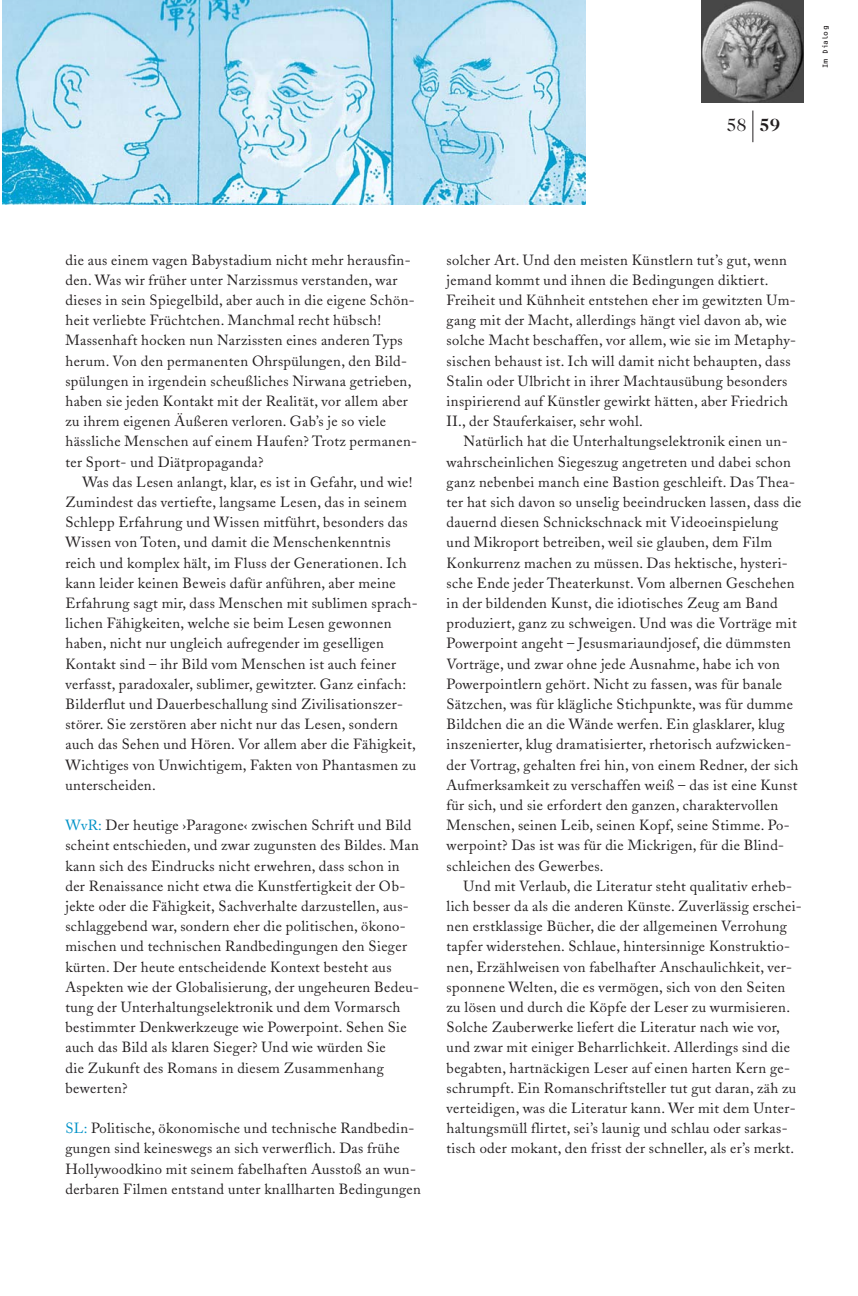
<style>
.page{position:relative;width:858px;height:1296px;background:#fff}
.page>*{position:absolute;margin:0;border:0;box-sizing:border-box;transform-origin:0 0}
.t1{font:18px "Caslon 224 IT Cby BT";color:#231f20}
.t2{font:14.7px/20.2px "Adobe Caslon";letter-spacing:.025em;color:#231f20}
.t3{font:7.5px "OCRF";letter-spacing:.095em;color:#231f20}
.s1{font-weight:700}
.s2{color:#0092c8}
</style>
<div class="page">
<hr style="left:753px;top:111px;width:1px;height:31px;background:#231f20">
<img style="left:2px;top:0;width:584px;height:204px">
<img style="left:702px;top:0;width:102px;height:102px">
<p class="t1" style="left:726px;top:119px;width:55px">58 <span class="s1">59</span></p>
<p class="t3" style="left:823px;top:68px;width:44px;rotate:-90deg">Im Dialog</p>
<p class="t2" style="left:65px;top:251px;width:353px">die aus einem vagen Babystadium nicht mehr herausfin&shy;den. Was wir früher unter Narzissmus verstanden, war dieses in sein Spiegelbild, aber auch in die eigene Schön&shy;heit verliebte Früchtchen. Manchmal recht hübsch!<br>Massenhaft hocken nun Narzissten eines anderen Typs herum. Von den permanenten Ohrspülungen, den Bild&shy;spülungen in irgendein scheußliches Nirwana getrieben, haben sie jeden Kontakt mit der Realität, vor allem aber zu ihrem eigenen Äußeren verloren. Gab’s je so viele hässliche Menschen auf einem Haufen? Trotz permanen&shy;ter Sport- und Diätpropaganda?</p>
<p class="t2" style="left:65px;top:474px;width:354px;text-indent:17px">Was das Lesen anlangt, klar, es ist in Gefahr, und wie!<br>Zumindest das vertiefte, langsame Lesen, das in seinem Schlepp Erfahrung und Wissen mitführt, besonders das Wissen von Toten, und damit die Menschenkenntnis reich und komplex hält, im Fluss der Generationen. Ich kann leider keinen Beweis dafür anführen, aber meine Erfahrung sagt mir, dass Menschen mit sublimen sprach&shy;lichen Fähigkeiten, welche sie beim Lesen gewonnen haben, nicht nur ungleich aufregender im geselligen Kontakt sind – ihr Bild vom Menschen ist auch feiner verfasst, paradoxaler, sublimer, gewitzter. Ganz einfach:<br>Bilderflut und Dauerbeschallung sind Zivilisationszer&shy;störer. Sie zerstören aber nicht nur das Lesen, sondern auch das Sehen und Hören. Vor allem aber die Fähigkeit, Wichtiges von Unwichtigem, Fakten von Phantasmen zu unterscheiden.</p>
<p class="t2" style="left:65px;top:817px;width:355px"><span class="s2">WvR:</span> Der heutige ›Paragone‹ zwischen Schrift und Bild scheint entschieden, und zwar zugunsten des Bildes. Man kann sich des Eindrucks nicht erwehren, dass schon in der Renaissance nicht etwa die Kunstfertigkeit der Ob&shy;jekte oder die Fähigkeit, Sachverhalte darzustellen, aus&shy;schlaggebend war, sondern eher die politischen, ökono&shy;mischen und technischen Randbedingungen den Sieger kürten. Der heute entscheidende Kontext besteht aus Aspekten wie der Globalisierung, der ungeheuren Bedeu&shy;tung der Unterhaltungselektronik und dem Vormarsch bestimmter Denkwerkzeuge wie Powerpoint. Sehen Sie auch das Bild als klaren Sieger? Und wie würden Sie<br>die Zukunft des Romans in diesem Zusammenhang bewerten?</p>
<p class="t2" style="left:65px;top:1120px;width:357px"><span class="s2">SL:</span> Politische, ökonomische und technische Randbedin&shy;gungen sind keineswegs an sich verwerflich. Das frühe Hollywoodkino mit seinem fabelhaften Ausstoß an wun&shy;derbaren Filmen entstand unter knallharten Bedingungen</p>
<p class="t2" style="left:447px;top:251px;width:351px">solcher Art. Und den meisten Künstlern tut’s gut, wenn jemand kommt und ihnen die Bedingungen diktiert.<br>Freiheit und Kühnheit entstehen eher im gewitzten Um&shy;gang mit der Macht, allerdings hängt viel davon ab, wie solche Macht beschaffen, vor allem, wie sie im Metaphy&shy;sischen behaust ist. Ich will damit nicht behaupten, dass Stalin oder Ulbricht in ihrer Machtausübung besonders inspirierend auf Künstler gewirkt hätten, aber Friedrich II., der Stauferkaiser, sehr wohl.</p>
<p class="t2" style="left:447px;top:433px;width:356px;text-indent:17px">Natürlich hat die Unterhaltungselektronik einen un&shy;wahrscheinlichen Siegeszug angetreten und dabei schon ganz nebenbei manch eine Bastion geschleift. Das Thea&shy;ter hat sich davon so unselig beeindrucken lassen, dass die dauernd diesen Schnickschnack mit Videoeinspielung und Mikroport betreiben, weil sie glauben, dem Film Konkurrenz machen zu müssen. Das hektische, hysteri&shy;sche Ende jeder Theaterkunst. Vom albernen Geschehen in der bildenden Kunst, die idiotisches Zeug am Band produziert, ganz zu schweigen. Und was die Vorträge mit Powerpoint angeht – Jesusmariaundjosef, die dümmsten Vorträge, und zwar ohne jede Ausnahme, habe ich von Powerpointlern gehört. Nicht zu fassen, was für banale Sätzchen, was für klägliche Stichpunkte, was für dumme Bildchen die an die Wände werfen. Ein glasklarer, klug inszenierter, klug dramatisierter, rhetorisch aufzwicken&shy;der Vortrag, gehalten frei hin, von einem Redner, der sich Aufmerksamkeit zu verschaffen weiß – das ist eine Kunst für sich, und sie erfordert den ganzen, charaktervollen Menschen, seinen Leib, seinen Kopf, seine Stimme. Po&shy;werpoint? Das ist was für die Mickrigen, für die Blind&shy;schleichen des Gewerbes.</p>
<p class="t2" style="left:447px;top:877px;width:357px;text-indent:17px">Und mit Verlaub, die Literatur steht qualitativ erheb&shy;lich besser da als die anderen Künste. Zuverlässig erschei&shy;nen erstklassige Bücher, die der allgemeinen Verrohung tapfer widerstehen. Schlaue, hintersinnige Konstruktio&shy;nen, Erzählweisen von fabelhafter Anschaulichkeit, ver&shy;sponnene Welten, die es vermögen, sich von den Seiten zu lösen und durch die Köpfe der Leser zu wurmisieren.<br>Solche Zauberwerke liefert die Literatur nach wie vor, und zwar mit einiger Beharrlichkeit. Allerdings sind die begabten, hartnäckigen Leser auf einen harten Kern ge&shy;schrumpft. Ein Romanschriftsteller tut gut daran, zäh zu verteidigen, was die Literatur kann. Wer mit dem Unter&shy;haltungsmüll flirtet, sei’s launig und schlau oder sarkas&shy;tisch oder mokant, den frisst der schneller, als er’s merkt.</p>
</div>
